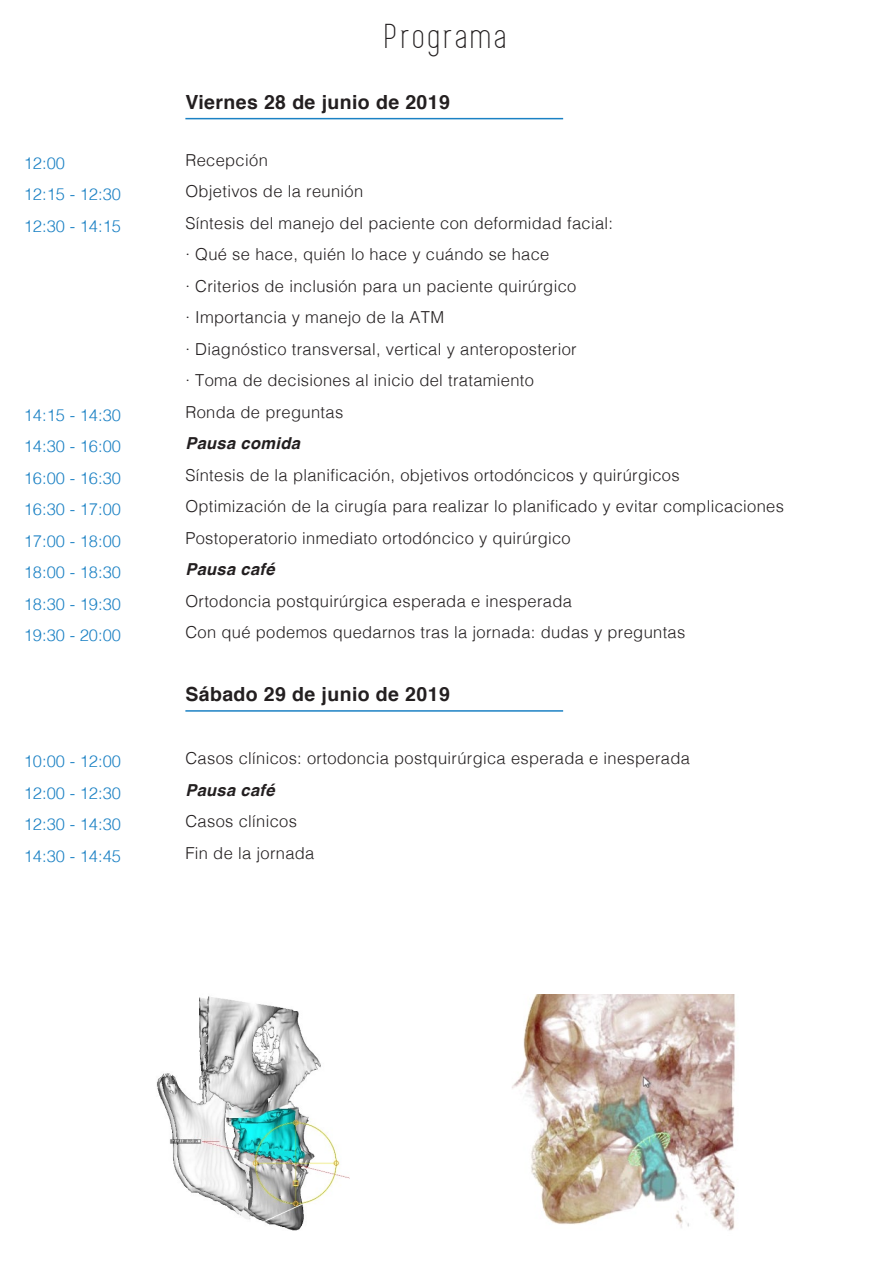
<style>
.page{position:relative;width:893px;height:1263px;background:#fff}
.page>*{position:absolute;margin:0;border:0;box-sizing:border-box;transform-origin:0 0}
.t1{font:36px "Simplifica";letter-spacing:.085em;color:#231f20}
.t2{font:700 19.5px "Helvetica";letter-spacing:.02em;color:#231f20}
.t3{font:300 16.5px/31.5px "Helvetica";letter-spacing:.02em;color:#231f20}
.t4{font:300 16.5px "Helvetica";color:#1b81c4}
.t5{font:italic 700 16.5px "Helvetica";letter-spacing:.02em;color:#231f20}
</style>
<div class="page">
<img style="left:156px;top:996px;width:194px;height:235px">
<img style="left:512px;top:994px;width:224px;height:237px">
<hr style="left:185px;top:118px;width:378px;height:1px;background:#1b81c4">
<hr style="left:185px;top:710px;width:378px;height:2px;background:#1b81c4">
<p class="t4" style="left:24px;top:149px;width:43px">12:00</p>
<p class="t4" style="left:24px;top:180px;width:99px">12:15 - 12:30</p>
<p class="t4" style="left:24px;top:212px;width:99px">12:30 - 14:15</p>
<p class="t4" style="left:24px;top:401px;width:99px">14:15 - 14:30</p>
<p class="t4" style="left:24px;top:432px;width:99px">14:30 - 16:00</p>
<p class="t4" style="left:24px;top:464px;width:99px">16:00 - 16:30</p>
<p class="t4" style="left:24px;top:495px;width:99px">16:30 - 17:00</p>
<p class="t4" style="left:24px;top:527px;width:99px">17:00 - 18:00</p>
<p class="t4" style="left:24px;top:558px;width:99px">18:00 - 18:30</p>
<p class="t4" style="left:24px;top:590px;width:99px">18:30 - 19:30</p>
<p class="t4" style="left:24px;top:621px;width:99px">19:30 - 20:00</p>
<p class="t4" style="left:24px;top:747px;width:99px">10:00 - 12:00</p>
<p class="t4" style="left:24px;top:779px;width:99px">12:00 - 12:30</p>
<p class="t4" style="left:24px;top:810px;width:99px">12:30 - 14:30</p>
<p class="t4" style="left:24px;top:842px;width:99px">14:30 - 14:45</p>
<p class="t1" style="left:385px;top:18px;width:123px">Programa</p>
<p class="t2" style="left:185px;top:86px;width:266px">Viernes 28 de junio de 2019</p>
<p class="t3" style="left:185px;top:143px;width:84px">Recepción</p>
<p class="t3" style="left:185px;top:174px;width:179px">Objetivos de la reunión</p>
<p class="t3" style="left:185px;top:206px;width:429px">Síntesis del manejo del paciente con deformidad facial: · Qué se hace, quién lo hace y cuándo se hace</p>
<p class="t3" style="left:185px;top:269px;width:392px">· Criterios de inclusión para un paciente quirúrgico · Importancia y manejo de la ATM</p>
<p class="t3" style="left:185px;top:332px;width:393px">· Diagnóstico transversal, vertical y anteroposterior</p>
<p class="t3" style="left:185px;top:363px;width:350px">· Toma de decisiones al inicio del tratamiento</p>
<p class="t3" style="left:185px;top:395px;width:159px">Ronda de preguntas</p>
<p class="t5" style="left:185px;top:430px;width:116px">Pausa comida</p>
<p class="t3" style="left:185px;top:458px;width:496px">Síntesis de la planificación, objetivos ortodóncicos y quirúrgicos</p>
<p class="t3" style="left:185px;top:489px;width:600px">Optimización de la cirugía para realizar lo planificado y evitar complicaciones</p>
<p class="t3" style="left:185px;top:521px;width:387px">Postoperatorio inmediato ortodóncico y quirúrgico</p>
<p class="t5" style="left:185px;top:556px;width:91px">Pausa café</p>
<p class="t3" style="left:185px;top:584px;width:388px">Ortodoncia postquirúrgica esperada e inesperada</p>
<p class="t3" style="left:185px;top:615px;width:501px">Con qué podemos quedarnos tras la jornada: dudas y preguntas</p>
<p class="t2" style="left:185px;top:678px;width:266px">Sábado 29 de junio de 2019</p>
<p class="t3" style="left:185px;top:741px;width:506px">Casos clínicos: ortodoncia postquirúrgica esperada e inesperada</p>
<p class="t5" style="left:185px;top:776px;width:91px">Pausa café</p>
<p class="t3" style="left:185px;top:804px;width:113px">Casos clínicos</p>
<p class="t3" style="left:185px;top:836px;width:131px">Fin de la jornada</p>
</div>
